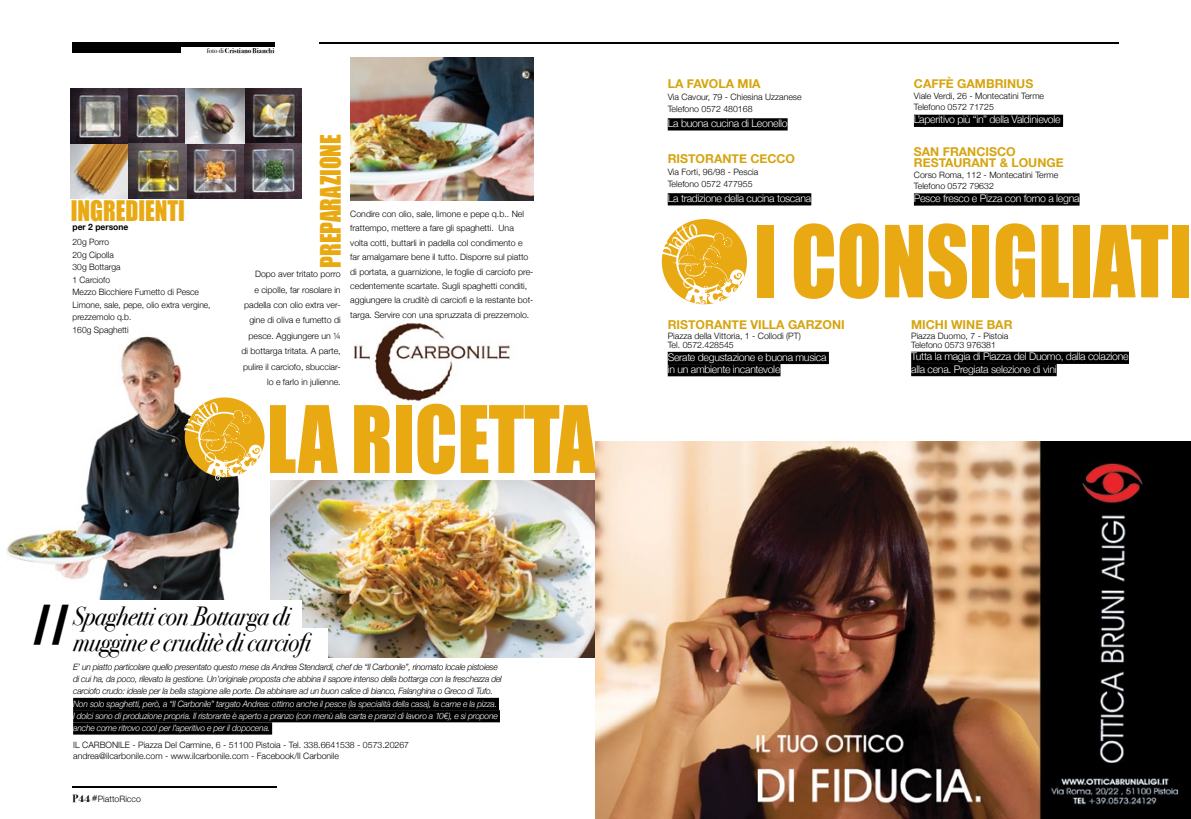
<style>
.page{position:relative;width:1191px;height:819px;background:#fff}
.page>*{position:absolute;margin:0;border:0;box-sizing:border-box;transform-origin:0 0}
.t1{font:91.61px "Impact";color:#e9a913;scale:.9 1}
.t2{font:85.75px "Impact";color:#e9a913;scale:.9 1}
.t3{font:26.25px/26.2px "Bodoni Svty Two ITCTT Book Ita";letter-spacing:-.01em;color:#000;text-align:center;scale:.9 1}
.t4{font:25.99px "Impact";color:#e9a913;scale:.9 1}
.t5{font:700 12.25px/10.8px "Helvetica Neue";color:#d6a40e}
.t6{font:300 10.5px/12.2px "Helvetica Neue";letter-spacing:-.025em;color:#fff}
.t7{font:300 8.75px/12.5px "Helvetica Neue";color:#000}
.t8{font:italic 300 8.75px/12.2px "Helvetica Neue";letter-spacing:-.025em;color:#000}
.t9{font:italic 300 8.75px/12.2px "Helvetica Neue";letter-spacing:-.02em;color:#fff;text-align:justify}
.t10{font:700 8.75px "Helvetica Neue";color:#000}
.t11{font:7px "Bodoni Svty Two ITCTT Bold";color:#000}
.s1{font-family:"Bodoni Svty Two ITCTT Book"}
.s2{font-family:"Bodoni Svty Two ITCTT Bold";font-weight:400;font-size:10.5px}
</style>
<div class="page">
<img style="left:71px;top:89px;width:230px;height:109px">
<img style="left:6px;top:336px;width:234px;height:264px">
<img style="left:270px;top:480px;width:326px;height:177px">
<div style="left:0;top:600px;width:301px;height:30px;background:#fff"></div>
<div style="left:0;top:628px;width:327px;height:33px;background:#fff"></div>
<img style="left:350px;top:57px;width:183px;height:144px">
<div style="left:73px;top:697px;width:426px;height:13px;background:#000"></div>
<div style="left:73px;top:710px;width:427px;height:12px;background:#000"></div>
<div style="left:73px;top:722px;width:199px;height:12px;background:#000"></div>
<svg style="left:185px;top:397px;width:79px;height:80px"></svg>
<svg style="left:184px;top:402px;width:78px;height:79px"></svg>
<hr style="left:73px;top:786px;width:204px;height:2px;background:#000">
<div style="left:73px;top:42px;width:108px;height:11px;background:#000"></div>
<div style="left:120px;top:42px;width:154px;height:5px;background:#000"></div>
<img style="left:354px;top:323px;width:156px;height:78px">
<div style="left:668px;top:118px;width:119px;height:12px;background:#000"></div>
<div style="left:668px;top:193px;width:143px;height:12px;background:#000"></div>
<div style="left:914px;top:115px;width:149px;height:12px;background:#000"></div>
<div style="left:914px;top:193px;width:165px;height:13px;background:#000"></div>
<div style="left:911px;top:351px;width:218px;height:13px;background:#000"></div>
<div style="left:911px;top:364px;width:145px;height:12px;background:#000"></div>
<div style="left:668px;top:352px;width:161px;height:12px;background:#000"></div>
<div style="left:668px;top:364px;width:112px;height:12px;background:#000"></div>
<div style="left:662px;top:219px;width:85px;height:85px;background:#e9a913;border-radius:50%"></div>
<svg style="left:661px;top:224px;width:83px;height:81px"></svg>
<hr style="left:319px;top:42px;width:799px;height:1px;background:#000">
<img style="left:596px;top:441px;width:595px;height:378px">
<p class="t11" style="left:207px;top:44px;width:69px"><span class="s1">foto di</span>Cristiano Bianchi</p>
<h3 class="t4" style="left:71px;top:195px;width:128px">INGREDIENTI</h3>
<p class="t10" style="left:73px;top:221px;width:57px">per 2 persone</p>
<p class="t7" style="left:73px;top:236px;width:140px">20g Porro<br>20g Cipolla<br>30g Bottarga<br>1 Carciofo<br>Mezzo Bicchiere Fumetto di Pesce<br>Limone, sale, pepe, olio extra vergine, prezzemolo q.b.<br>160g Spaghetti</p>
<h3 class="t4" style="left:314px;top:267px;width:150px;rotate:-90deg">PREPARAZIONE</h3>
<p class="t7" style="left:241px;top:266px;width:101px;line-height:15.4px;text-align:right">Dopo aver tritato porro<br>e cipolle, far rosolare in padella con olio extra ver&shy;gine di oliva e fumetto di pesce. Aggiungere un ¼ di bottarga tritata. A parte, pulire il carciofo, sbucciar&shy;lo e farlo in julienne.</p>
<p class="t7" style="left:350px;top:207px;width:185px;line-height:14.3px">Condire con olio, sale, limone e pepe q.b.. Nel frattempo, mettere a fare gli spaghetti. Una volta cotti, buttarli in padella col condimento e far amalgamare bene il tutto. Disporre sul piatto di portata, a guarnizione, le foglie di carciofo pre&shy;cedentemente scartate. Sugli spaghetti conditi, aggiungere la cruditè di carciofi e la restante bot&shy;targa. Servire con una spruzzata di prezzemolo.</p>
<h2 class="t2" style="left:267px;top:386px;width:367px">LA RICETTA</h2>
<h3 class="t3" style="left:34px;top:601px;width:317px">Spaghetti con Bottarga di<br><sup>//</sup> muggine e cruditè di carciofi</h3>
<p class="t8" style="left:73px;top:660px;width:430px">E’ un piatto particolare quello presentato questo mese da Andrea Stendardi, chef de “Il Carbonile”, rinomato locale pistoiese di cui ha, da poco, rilevato la gestione. Un’originale proposta che abbina il sapore intenso della bottarga con la freschezza del carciofo crudo: ideale per la bella stagione alle porte. Da abbinare ad un buon calice di bianco, Falanghina o Greco di Tufo.</p>
<p class="t9" style="left:73px;top:697px;width:426px">Non solo spaghetti, però, a “Il Carbonile” targato Andrea: ottimo anche il pesce (la specialità della casa), la carne e la pizza.<br>I dolci sono di produzione propria. Il ristorante è aperto a pranzo (con menù alla carta e pranzi di lavoro a 10€), e si propone anche come ritrovo cool per l’aperitivo e per il dopocena.</p>
<p class="t7" style="left:73px;top:738px;width:337px;line-height:11.4px">IL CARBONILE - Piazza Del Carmine, 6 - 51100 Pistoia - Tel. 338.6641538 - 0573.20267 andrea@ilcarbonile.com - www.ilcarbonile.com - Facebook/Il Carbonile</p>
<p class="t7" style="left:73px;top:792px;width:70px"><span class="s2">P44 #</span>PiattoRicco</p>
<h3 class="t5" style="left:914px;top:78px;width:121px">CAFFÈ GAMBRINUS</h3>
<p class="t7" style="left:914px;top:90px;width:132px;line-height:10.8px">Viale Verdi, 26 - Montecatini Terme<br>Telefono 0572 71725</p>
<p class="t6" style="left:914px;top:113px;width:148px">L’aperitivo più “in” della Valdinievole</p>
<h3 class="t5" style="left:914px;top:146px;width:151px">SAN FRANCISCO<br>RESTAURANT &amp; LOUNGE</h3>
<p class="t7" style="left:914px;top:169px;width:146px;line-height:10.8px">Corso Roma, 112 - Montecatini Terme<br>Telefono 0572 79632</p>
<p class="t6" style="left:914px;top:192px;width:167px">Pesce fresco e Pizza con forno a legna</p>
<h3 class="t5" style="left:668px;top:78px;width:94px">LA FAVOLA MIA</h3>
<p class="t7" style="left:668px;top:91px;width:135px;line-height:12.1px">Via Cavour, 79 - Chiesina Uzzanese<br>Telefono 0572 480168</p>
<p class="t6" style="left:668px;top:117px;width:121px">La buona cucina di Leonello</p>
<h3 class="t5" style="left:668px;top:153px;width:129px">RISTORANTE CECCO</h3>
<p class="t7" style="left:668px;top:166px;width:92px;line-height:12.1px">Via Forti, 96/98 - Pescia<br>Telefono 0572 477955</p>
<p class="t6" style="left:668px;top:192px;width:145px">La tradizione della cucina toscana</p>
<h1 class="t1" style="left:753px;top:205px;width:489px">I CONSIGLIATI</h1>
<h3 class="t5" style="left:668px;top:319px;width:178px">RISTORANTE VILLA GARZONI</h3>
<p class="t7" style="left:668px;top:330px;width:134px;line-height:9.6px">Piazza della Vittoria, 1 - Collodi (PT)<br>Tel. 0572.428545</p>
<p class="t6" style="left:668px;top:350px;width:160px">Serate degustazione e buona musica in un ambiente incantevole</p>
<h3 class="t5" style="left:911px;top:319px;width:103px">MICHI WINE BAR</h3>
<p class="t7" style="left:911px;top:330px;width:99px;line-height:9.6px">Piazza Duomo, 7 - Pistoia<br>Telefono 0573 976381</p>
<p class="t6" style="left:911px;top:350px;width:219px">Tutta la magia di Piazza del Duomo, dalla colazione alla cena. Pregiata selezione di vini</p>
</div>
